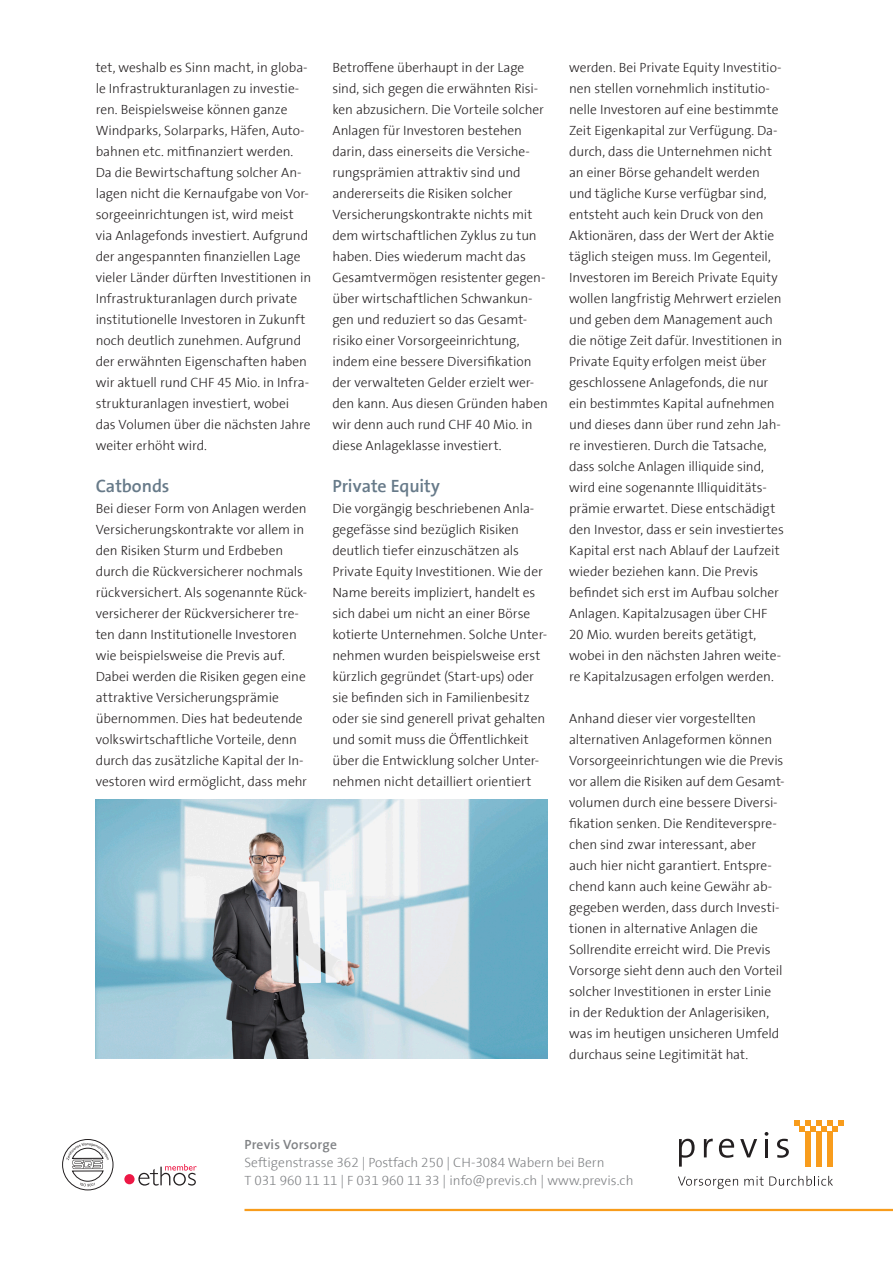
<style>
.page{position:relative;width:893px;height:1263px;background:#fff}
.page>*{position:absolute;margin:0;border:0;box-sizing:border-box;transform-origin:0 0}
.Lead{font:300 18px "Previs The Sans";letter-spacing:-.005em;color:#677a89}
.Lauftext{font:300 13.5px/21px "Previs The Sans";letter-spacing:-.005em;color:#231f20}
.Absender_light{font:300 13.5px/18px "Previs The Sans";color:#808285}
.Absender_Bold{font:300 13.5px "Previs The Sans";letter-spacing:.015em;color:#808285}
</style>
<div class="page">
<hr style="left:244px;top:1209px;width:649px;height:2px;background:#f89c1c">
<svg style="left:62px;top:1139px;width:51px;height:51px"></svg>
<div style="left:124px;top:1174px;width:11px;height:10px;background:#ed1845;border-radius:50%"></div>
<svg style="left:138px;top:1164px;width:59px;height:21px"></svg>
<svg style="left:794px;top:1120px;width:49px;height:11px"></svg>
<div style="left:805px;top:1131px;width:5px;height:35px;background:#f89c1c"></div>
<div style="left:816px;top:1131px;width:5px;height:35px;background:#f89c1c"></div>
<div style="left:827px;top:1131px;width:5px;height:35px;background:#f89c1c"></div>
<svg style="left:704px;top:1138px;width:9px;height:19px"></svg>
<hr style="left:765px;top:1139px;width:3px;height:18px;background:#231f20">
<svg style="left:679px;top:1139px;width:16px;height:27px"></svg>
<svg style="left:765px;top:1132px;width:3px;height:4px"></svg>
<svg style="left:740px;top:1139px;width:17px;height:18px"></svg>
<svg style="left:777px;top:1139px;width:12px;height:19px"></svg>
<svg style="left:719px;top:1139px;width:15px;height:19px"></svg>
<svg style="left:678px;top:1176px;width:60px;height:13px"></svg>
<svg style="left:744px;top:1176px;width:89px;height:10px"></svg>
<img style="left:96px;top:799px;width:452px;height:259px">
<p class="Lauftext" style="left:96px;top:58px;width:217px">tet, weshalb es Sinn macht, in globa&shy;le Infrastrukturanlagen zu investie&shy;ren. Beispielsweise können ganze Windparks, Solarparks, Häfen, Auto&shy;bahnen etc. mitfinanziert werden.<br>Da die Bewirtschaftung solcher An&shy;lagen nicht die Kernaufgabe von Vor&shy;sorgeeinrichtungen ist, wird meist via Anlagefonds investiert. Aufgrund der angespannten finanziellen Lage vieler Länder dürften Investitionen in Infrastrukturanlagen durch private institutionelle Investoren in Zukunft noch deutlich zunehmen. Aufgrund der erwähnten Eigenschaften haben wir aktuell rund CHF 45 Mio. in Infra&shy;strukturanlagen investiert, wobei das Volumen über die nächsten Jahre weiter erhöht wird.</p>
<p class="Lead" style="left:96px;top:477px;width:75px">Catbonds</p>
<p class="Lauftext" style="left:96px;top:499px;width:213px">Bei dieser Form von Anlagen werden Versicherungskontrakte vor allem in den Risiken Sturm und Erdbeben durch die Rückversicherer nochmals rückversichert. Als sogenannte Rück&shy;versicherer der Rückversicherer tre&shy;ten dann Institutionelle Investoren wie beispielsweise die Previs auf.<br>Dabei werden die Risiken gegen eine attraktive Versicherungsprämie übernommen. Dies hat bedeutende volkswirtschaftliche Vorteile, denn durch das zusätzliche Kapital der In&shy;vestoren wird ermöglicht, dass mehr</p>
<p class="Lauftext" style="left:332px;top:58px;width:217px">Betroffene überhaupt in der Lage sind, sich gegen die erwähnten Risi&shy;ken abzusichern. Die Vorteile solcher Anlagen für Investoren bestehen darin, dass einerseits die Versiche&shy;rungsprämien attraktiv sind und andererseits die Risiken solcher Versicherungskontrakte nichts mit dem wirtschaftlichen Zyklus zu tun haben. Dies wiederum macht das Gesamtvermögen resistenter gegen&shy;über wirtschaftlichen Schwankun&shy;gen und reduziert so das Gesamt&shy;risiko einer Vorsorgeeinrichtung, indem eine bessere Diversifikation der verwalteten Gelder erzielt wer&shy;den kann. Aus diesen Gründen haben wir denn auch rund CHF 40 Mio. in diese Anlageklasse investiert.</p>
<p class="Lead" style="left:332px;top:477px;width:109px">Private Equity</p>
<p class="Lauftext" style="left:332px;top:499px;width:216px">Die vorgängig beschriebenen Anla&shy;gegefässe sind bezüglich Risiken deutlich tiefer einzuschätzen als Private Equity Investitionen. Wie der Name bereits impliziert, handelt es sich dabei um nicht an einer Börse kotierte Unternehmen. Solche Unter&shy;nehmen wurden beispielsweise erst kürzlich gegründet (Start-ups) oder sie befinden sich in Familienbesitz oder sie sind generell privat gehalten und somit muss die Öffentlichkeit über die Entwicklung solcher Unter&shy;nehmen nicht detailliert orientiert</p>
<p class="Lauftext" style="left:569px;top:58px;width:216px">werden. Bei Private Equity Investitio&shy;nen stellen vornehmlich institutio&shy;nelle Investoren auf eine bestimmte Zeit Eigenkapital zur Verfügung. Da&shy;durch, dass die Unternehmen nicht an einer Börse gehandelt werden und tägliche Kurse verfügbar sind, entsteht auch kein Druck von den Aktionären, dass der Wert der Aktie täglich steigen muss. Im Gegenteil, Investoren im Bereich Private Equity wollen langfristig Mehrwert erzielen und geben dem Management auch die nötige Zeit dafür. Investitionen in Private Equity erfolgen meist über geschlossene Anlagefonds, die nur ein bestimmtes Kapital aufnehmen und dieses dann über rund zehn Jah&shy;re investieren. Durch die Tatsache, dass solche Anlagen illiquide sind, wird eine sogenannte Illiquiditäts&shy;prämie erwartet. Diese entschädigt den Investor, dass er sein investiertes Kapital erst nach Ablauf der Laufzeit wieder beziehen kann. Die Previs befindet sich erst im Aufbau solcher Anlagen. Kapitalzusagen über CHF 20 Mio. wurden bereits getätigt, wobei in den nächsten Jahren weite&shy;re Kapitalzusagen erfolgen werden.</p>
<p class="Lauftext" style="left:569px;top:709px;width:217px">Anhand dieser vier vorgestellten alternativen Anlageformen können Vorsorgeeinrichtungen wie die Previs vor allem die Risiken auf dem Gesamt&shy;volumen durch eine bessere Diversi&shy;fikation senken. Die Renditeverspre&shy;chen sind zwar interessant, aber auch hier nicht garantiert. Entspre&shy;chend kann auch keine Gewähr ab&shy;gegeben werden, dass durch Investi&shy;tionen in alternative Anlagen die Sollrendite erreicht wird. Die Previs Vorsorge sieht denn auch den Vorteil solcher Investitionen in erster Linie in der Reduktion der Anlagerisiken, was im heutigen unsicheren Umfeld durchaus seine Legitimität hat.</p>
<p class="Absender_Bold" style="left:244px;top:1137px;width:94px">Previs Vorsorge</p>
<p class="Absender_light" style="left:244px;top:1154px;width:390px">Seftigenstrasse 362 | Postfach 250 | CH-3084 Wabern bei Bern<br>T 031 960 11 11 | F 031 960 11 33 | info@previs.ch | www.previs.ch</p>
</div>
